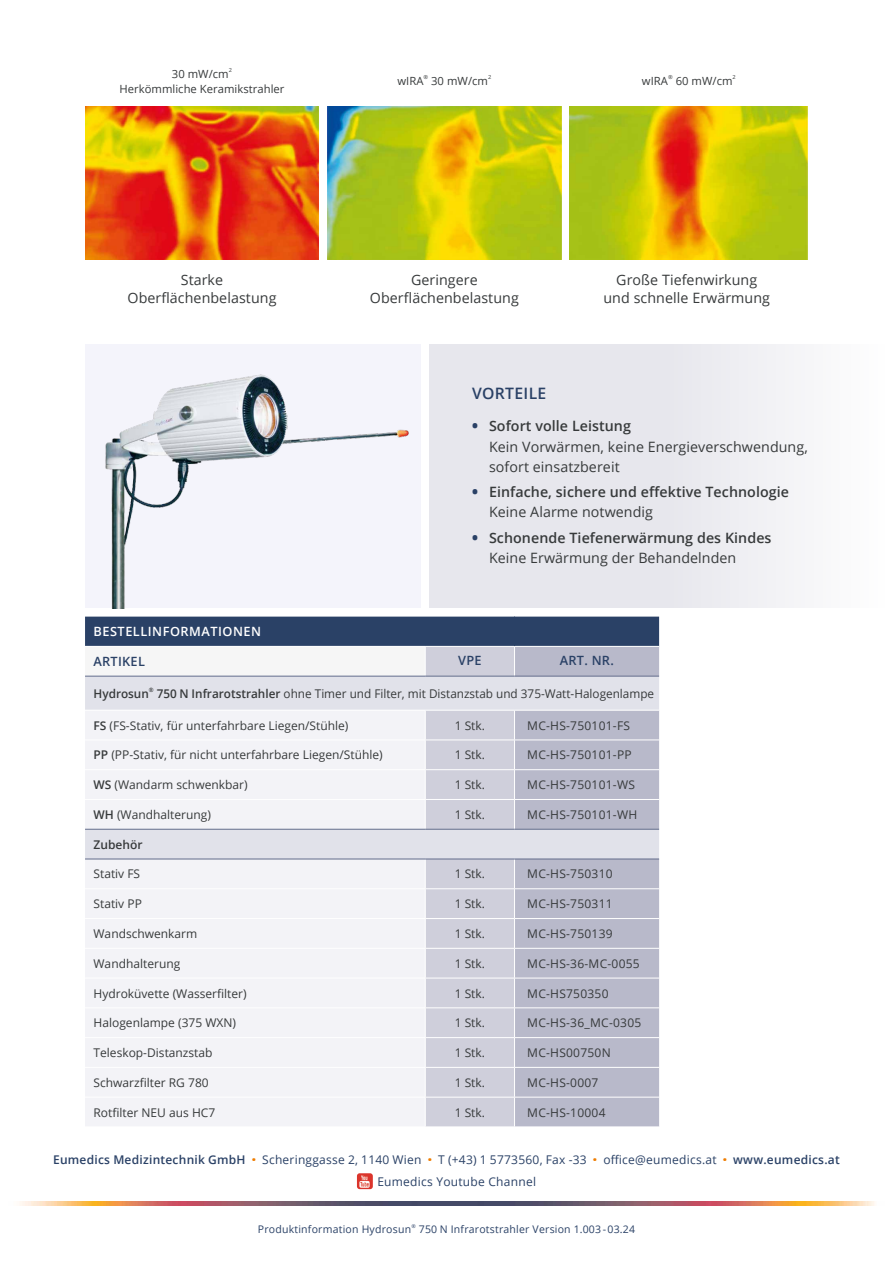
<style>
.page{position:relative;width:893px;height:1263px;background:#fff}
.page>*{position:absolute;margin:0;border:0;box-sizing:border-box;transform-origin:0 0}
.t1{font:600 15.75px "Open Sans";letter-spacing:.02em;color:#2a4166}
.t2{font:14.25px/18px "Open Sans";letter-spacing:.005em;color:#373a3b;text-align:center}
.t3{font:600 14.25px/20.2px "Open Sans";letter-spacing:.005em;color:#373a3b}
.t4{font:600 12.75px "Open Sans";letter-spacing:.04em;color:#fff}
.t5{font:600 12.75px "Open Sans";letter-spacing:.02em;color:#2a4166}
.t6{font:12px "Open Sans";color:#373a3b}
.t7{font:12px "Open Sans";letter-spacing:.02em;color:#373a3b}
.t8{font:12px/22px "Open Sans";letter-spacing:.02em;color:#2a4166}
.t9{font:600 12px "Open Sans";color:#373a3b}
.t10{font:11.25px "Open Sans";letter-spacing:.005em;color:#373a3b}
.t11{font:10.5px "Open Sans";letter-spacing:.02em;color:#2a4166}
.t12{font:600 6px "Open Sans";color:#373a3b}
.t13{font:5.7px "Open Sans";color:#373a3b}
.t14{font:5.25px "Open Sans";color:#2a4166}
.s1{font-weight:800;font-size:15px;color:#2a4166}
.s2{font-weight:600}
.s3{font-weight:400}
.s4{font-weight:800;font-size:15px;color:#ef7d00}
</style>
<div class="page">
<img style="left:20px;top:1201px;width:855px;height:5px">
<img style="left:357px;top:1173px;width:16px;height:16px">
<img style="left:85px;top:106px;width:234px;height:153px">
<img style="left:327px;top:106px;width:234px;height:153px">
<img style="left:570px;top:106px;width:238px;height:153px">
<svg style="left:85px;top:617px;width:574px;height:509px"></svg>
<hr style="left:85px;top:676px;width:340px;height:1px;background:#626c8b">
<hr style="left:425px;top:676px;width:89px;height:1px;background:#626c8b">
<hr style="left:514px;top:676px;width:145px;height:1px;background:#626c8b">
<hr style="left:85px;top:888px;width:340px;height:1px;background:#fff">
<hr style="left:425px;top:888px;width:89px;height:1px;background:#fff">
<hr style="left:514px;top:888px;width:145px;height:1px;background:#fff">
<hr style="left:85px;top:918px;width:340px;height:1px;background:#fff">
<hr style="left:425px;top:918px;width:89px;height:1px;background:#fff">
<hr style="left:514px;top:918px;width:145px;height:1px;background:#fff">
<hr style="left:85px;top:948px;width:340px;height:1px;background:#fff">
<hr style="left:425px;top:948px;width:89px;height:1px;background:#fff">
<hr style="left:514px;top:948px;width:145px;height:1px;background:#fff">
<hr style="left:85px;top:978px;width:340px;height:1px;background:#fff">
<hr style="left:425px;top:978px;width:89px;height:1px;background:#fff">
<hr style="left:514px;top:978px;width:145px;height:1px;background:#fff">
<hr style="left:85px;top:1007px;width:340px;height:1px;background:#fff">
<hr style="left:425px;top:1007px;width:89px;height:1px;background:#fff">
<hr style="left:514px;top:1007px;width:145px;height:1px;background:#fff">
<hr style="left:85px;top:1037px;width:340px;height:1px;background:#fff">
<hr style="left:425px;top:1037px;width:89px;height:1px;background:#fff">
<hr style="left:514px;top:1037px;width:145px;height:1px;background:#fff">
<hr style="left:85px;top:1067px;width:340px;height:1px;background:#fff">
<hr style="left:425px;top:1067px;width:89px;height:1px;background:#fff">
<hr style="left:514px;top:1067px;width:145px;height:1px;background:#fff">
<hr style="left:85px;top:1097px;width:340px;height:1px;background:#fff">
<hr style="left:425px;top:1097px;width:89px;height:1px;background:#fff">
<hr style="left:514px;top:1097px;width:145px;height:1px;background:#fff">
<hr style="left:85px;top:829px;width:340px;height:1px;background:#626c8b">
<hr style="left:425px;top:829px;width:89px;height:1px;background:#626c8b">
<hr style="left:514px;top:829px;width:145px;height:1px;background:#626c8b">
<hr style="left:85px;top:859px;width:340px;height:1px;background:#626c8b">
<hr style="left:425px;top:859px;width:89px;height:1px;background:#626c8b">
<hr style="left:514px;top:859px;width:145px;height:1px;background:#626c8b">
<div style="left:85px;top:344px;width:336px;height:264px;background:#f4f4fb"></div>
<img style="left:105px;top:374px;width:304px;height:234px">
<div style="left:429px;top:344px;width:455px;height:264px;background:linear-gradient(to right,#e1e1e9,#f8f8f9)"></div>
<p class="t10" style="left:172px;top:66px;width:58px">30 mW/cm</p>
<p class="t13" style="left:229px;top:66px;width:5px">2</p>
<p class="t10" style="left:119px;top:81px;width:167px">Herkömmliche Keramikstrahler</p>
<p class="t10" style="left:397px;top:73px;width:28px">wIRA</p>
<p class="t13" style="left:423px;top:73px;width:6px">®</p>
<p class="t10" style="left:431px;top:73px;width:58px">30 mW/cm</p>
<p class="t13" style="left:488px;top:73px;width:5px">2</p>
<p class="t10" style="left:642px;top:73px;width:28px">wIRA</p>
<p class="t13" style="left:668px;top:73px;width:6px">®</p>
<p class="t10" style="left:676px;top:73px;width:58px">60 mW/cm</p>
<p class="t13" style="left:733px;top:73px;width:5px">2</p>
<p class="t2" style="left:128px;top:271px;width:150px">Starke<br>Oberflächenbelastung</p>
<p class="t2" style="left:370px;top:271px;width:150px">Geringere<br>Oberflächenbelastung</p>
<p class="t2" style="left:603px;top:271px;width:168px">Große Tiefenwirkung und schnelle Erwärmung</p>
<h1 class="t1" style="left:472px;top:382px;width:76px">VORTEILE</h1>
<p class="t2" style="left:489px;top:416px;width:320px;line-height:20.2px;text-align:left;text-indent:-17px"><span class="s1">•</span> <span class="s2">Sofort volle Leistung<br></span>Kein Vorwärmen, keine Energieverschwendung, sofort einsatzbereit</p>
<p class="t3" style="left:489px;top:481px;width:302px;text-indent:-17px"><span class="s1">•</span> Einfache, sichere und effektive Technologie<br><span class="s3">Keine Alarme notwendig</span></p>
<p class="t3" style="left:489px;top:527px;width:284px;text-indent:-17px"><span class="s1">•</span> Schonende Tiefenerwärmung des Kindes<br><span class="s3">Keine Erwärmung der Behandelnden</span></p>
<p class="t4" style="left:94px;top:623px;width:169px">BESTELLINFORMATIONEN</p>
<p class="t5" style="left:94px;top:653px;width:53px">ARTIKEL</p>
<p class="t5" style="left:458px;top:652px;width:25px">VPE</p>
<p class="t5" style="left:560px;top:652px;width:56px">ART. NR.</p>
<p class="t9" style="left:94px;top:685px;width:57px">Hydrosun</p>
<p class="t12" style="left:149px;top:685px;width:6px">®</p>
<p class="t6" style="left:157px;top:685px;width:499px"><span class="s2">750 N Infrarotstrahler</span> ohne Timer und Filter, mit Distanzstab und 375-Watt-Halogenlampe</p>
<p class="t6" style="left:94px;top:717px;width:256px"><span class="s2">FS</span> (FS-Stativ, für unterfahrbare Liegen/Stühle)</p>
<p class="t6" style="left:455px;top:717px;width:32px">1 Stk.</p>
<p class="t7" style="left:527px;top:717px;width:104px">MC-HS-750101-FS</p>
<p class="t6" style="left:94px;top:747px;width:291px"><span class="s2">PP</span> (PP-Stativ, für nicht unterfahrbare Liegen/Stühle)</p>
<p class="t6" style="left:455px;top:747px;width:32px">1 Stk.</p>
<p class="t7" style="left:527px;top:747px;width:106px">MC-HS-750101-PP</p>
<p class="t6" style="left:94px;top:776px;width:155px"><span class="s2">WS</span> (Wandarm schwenkbar)</p>
<p class="t6" style="left:455px;top:776px;width:32px">1 Stk.</p>
<p class="t7" style="left:527px;top:776px;width:109px">MC-HS-750101-WS</p>
<p class="t6" style="left:94px;top:806px;width:119px"><span class="s2">WH</span> (Wandhalterung)</p>
<p class="t6" style="left:455px;top:806px;width:32px">1 Stk.</p>
<p class="t7" style="left:527px;top:806px;width:111px">MC-HS-750101-WH</p>
<p class="t9" style="left:94px;top:836px;width:51px">Zubehör</p>
<p class="t6" style="left:94px;top:866px;width:48px">Stativ FS</p>
<p class="t6" style="left:455px;top:866px;width:32px">1 Stk.</p>
<p class="t7" style="left:527px;top:866px;width:87px">MC-HS-750310</p>
<p class="t6" style="left:94px;top:896px;width:50px">Stativ PP</p>
<p class="t6" style="left:455px;top:896px;width:32px">1 Stk.</p>
<p class="t7" style="left:527px;top:896px;width:87px">MC-HS-750311</p>
<p class="t6" style="left:94px;top:925px;width:105px">Wandschwenkarm</p>
<p class="t6" style="left:455px;top:925px;width:32px">1 Stk.</p>
<p class="t7" style="left:527px;top:925px;width:87px">MC-HS-750139</p>
<p class="t6" style="left:94px;top:955px;width:88px">Wandhalterung</p>
<p class="t6" style="left:455px;top:955px;width:32px">1 Stk.</p>
<p class="t7" style="left:527px;top:955px;width:114px">MC-HS-36-MC-0055</p>
<p class="t6" style="left:94px;top:985px;width:155px">Hydroküvette (Wasserfilter)</p>
<p class="t6" style="left:455px;top:985px;width:32px">1 Stk.</p>
<p class="t7" style="left:527px;top:985px;width:83px">MC-HS750350</p>
<p class="t6" style="left:94px;top:1015px;width:144px">Halogenlampe (375 WXN)</p>
<p class="t6" style="left:455px;top:1015px;width:32px">1 Stk.</p>
<p class="t7" style="left:527px;top:1015px;width:116px">MC-HS-36_MC-0305</p>
<p class="t6" style="left:94px;top:1044px;width:121px">Teleskop-Distanzstab</p>
<p class="t6" style="left:455px;top:1044px;width:32px">1 Stk.</p>
<p class="t7" style="left:527px;top:1044px;width:85px">MC-HS00750N</p>
<p class="t6" style="left:94px;top:1074px;width:117px">Schwarzfilter RG 780</p>
<p class="t6" style="left:455px;top:1074px;width:32px">1 Stk.</p>
<p class="t6" style="left:527px;top:1074px;width:73px">MC-HS-0007</p>
<p class="t6" style="left:94px;top:1104px;width:123px">Rotfilter NEU aus HC7</p>
<p class="t6" style="left:455px;top:1104px;width:32px">1 Stk.</p>
<p class="t7" style="left:527px;top:1104px;width:80px">MC-HS-10004</p>
<p class="t8" style="left:377px;top:1148px;width:464px;text-indent:-324px"><span class="s2">Eumedics Medizintechnik GmbH</span> <span class="s4">·</span> Scheringgasse 2, 1140 Wien <span class="s4">·</span> T (+43) 1 5773560, Fax -33 <span class="s4">·</span> office@eumedics.at <span class="s4">·</span> <span class="s2">www.eumedics.at<br></span>Eumedics Youtube Channel</p>
<p class="t11" style="left:258px;top:1222px;width:155px">Produktinformation Hydrosun</p>
<p class="t14" style="left:411px;top:1222px;width:6px">®</p>
<p class="t11" style="left:419px;top:1222px;width:218px">750 N Infrarotstrahler Version 1.003 -03.24</p>
</div>
